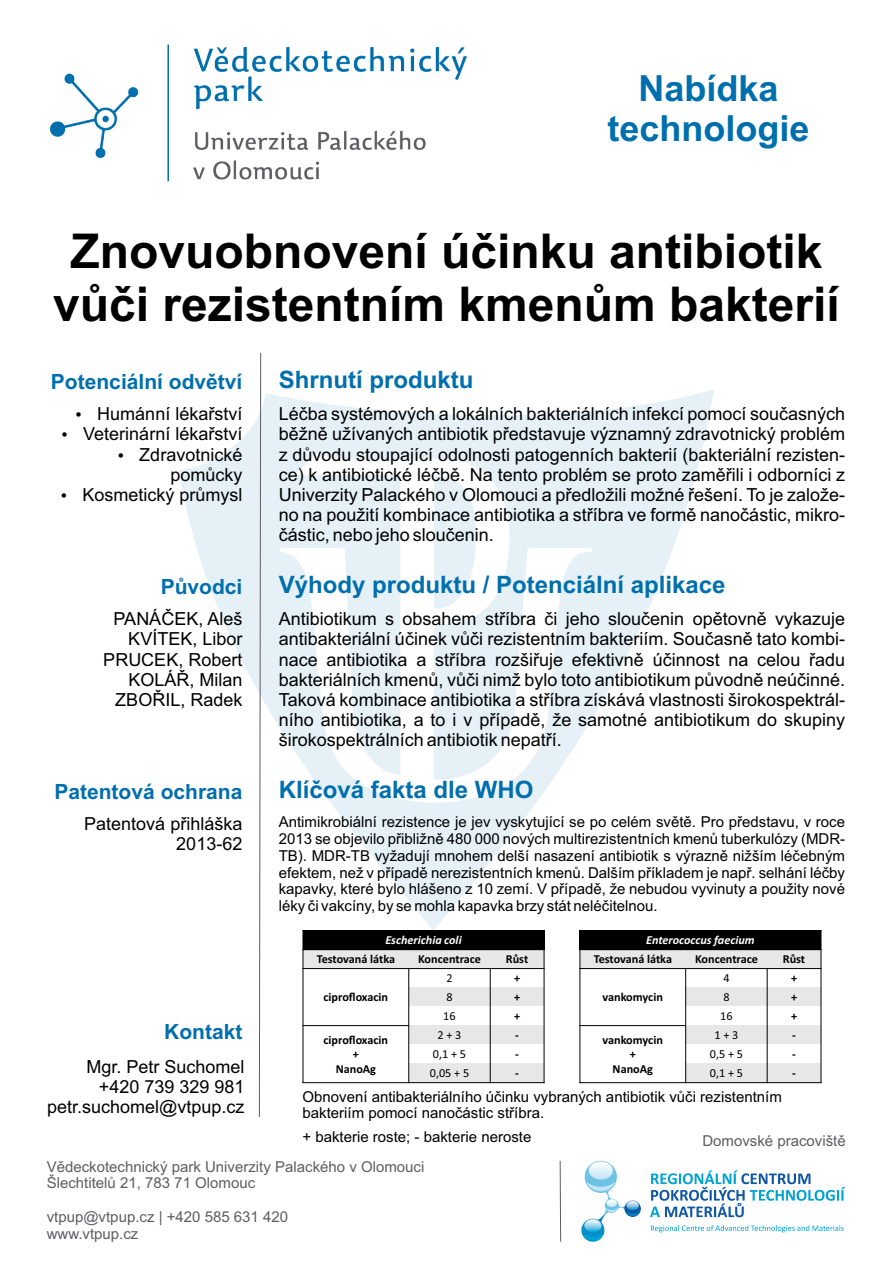
<style>
.page{position:relative;width:893px;height:1263px;background:#fff}
.page>*{position:absolute;margin:0;border:0;box-sizing:border-box;transform-origin:0 0}
.t1{font:700 48px/53.6px "Arial";color:#000;text-align:center}
.t2{font:700 36px/40.2px "Arial";color:#006fad;text-align:center}
.t3{font:700 24px "Arial";color:#006fad}
.t4{font:700 21px "Arial";color:#006fad}
.t5{font:18px/20.1px "Arial";color:#000;text-align:right}
.t6{font:15px/16.8px "Arial";color:#000}
.t7{font:15px/16.8px "Arial";color:#5d5e60}
.t8{font:700 12.15px/14.7px "Calibri";color:#000;text-align:center}
.t9{font:12.15px "Calibri";color:#000}
.t10{font:italic 700 12.15px "Calibri";color:#fff}
</style>
<div class="page">
<svg style="left:179px;top:389px;width:535px;height:541px"></svg>
<svg style="left:259px;top:353px;width:2px;height:764px;background:#a9acae"></svg>
<img style="left:50px;top:44px;width:417px;height:138px">
<svg style="left:585px;top:1161px;width:32px;height:32px"></svg>
<svg style="left:589px;top:1161px;width:24px;height:18px"></svg>
<svg style="left:581px;top:1219px;width:23px;height:23px"></svg>
<svg style="left:584px;top:1219px;width:17px;height:13px"></svg>
<svg style="left:583px;top:1233px;width:20px;height:7px"></svg>
<svg style="left:587px;top:1181px;width:53px;height:42px"></svg>
<svg style="left:650px;top:1170px;width:195px;height:47px"></svg>
<svg style="left:651px;top:1225px;width:193px;height:7px"></svg>
<svg style="left:559px;top:1160px;width:2px;height:82px"></svg>
<div style="left:303px;top:930px;width:241px;height:19px;background:#000"></div>
<div style="left:303px;top:949px;width:106px;height:19px;background:#e7e7e7"></div>
<div style="left:409px;top:949px;width:81px;height:19px;background:#e7e7e7"></div>
<div style="left:490px;top:949px;width:54px;height:19px;background:#e7e7e7"></div>
<div style="left:409px;top:987px;width:81px;height:19px;background:#e7e7e7"></div>
<div style="left:490px;top:987px;width:54px;height:19px;background:#e7e7e7"></div>
<div style="left:409px;top:1025px;width:81px;height:19px;background:#e7e7e7"></div>
<div style="left:490px;top:1025px;width:54px;height:19px;background:#e7e7e7"></div>
<div style="left:409px;top:1064px;width:81px;height:19px;background:#e7e7e7"></div>
<div style="left:490px;top:1064px;width:54px;height:19px;background:#e7e7e7"></div>
<hr style="left:408px;top:968px;width:1px;height:115px;background:#000">
<hr style="left:490px;top:968px;width:1px;height:115px;background:#000">
<hr style="left:302px;top:949px;width:242px;height:1px;background:#000">
<hr style="left:302px;top:968px;width:242px;height:1px;background:#000">
<hr style="left:302px;top:1025px;width:107px;height:1px;background:#000">
<hr style="left:302px;top:930px;width:1px;height:153px;background:#000">
<hr style="left:544px;top:930px;width:1px;height:153px;background:#000">
<hr style="left:302px;top:1082px;width:242px;height:1px;background:#000">
<div style="left:580px;top:930px;width:241px;height:19px;background:#000"></div>
<div style="left:580px;top:949px;width:106px;height:19px;background:#e7e7e7"></div>
<div style="left:686px;top:949px;width:81px;height:19px;background:#e7e7e7"></div>
<div style="left:767px;top:949px;width:54px;height:19px;background:#e7e7e7"></div>
<div style="left:686px;top:987px;width:81px;height:19px;background:#e7e7e7"></div>
<div style="left:767px;top:987px;width:54px;height:19px;background:#e7e7e7"></div>
<div style="left:686px;top:1025px;width:81px;height:19px;background:#e7e7e7"></div>
<div style="left:767px;top:1025px;width:54px;height:19px;background:#e7e7e7"></div>
<div style="left:686px;top:1064px;width:81px;height:19px;background:#e7e7e7"></div>
<div style="left:767px;top:1064px;width:54px;height:19px;background:#e7e7e7"></div>
<hr style="left:685px;top:968px;width:1px;height:115px;background:#000">
<hr style="left:767px;top:968px;width:1px;height:115px;background:#000">
<hr style="left:579px;top:949px;width:242px;height:1px;background:#000">
<hr style="left:579px;top:968px;width:242px;height:1px;background:#000">
<hr style="left:579px;top:1025px;width:107px;height:1px;background:#000">
<hr style="left:579px;top:930px;width:1px;height:153px;background:#000">
<hr style="left:820px;top:930px;width:1px;height:153px;background:#000">
<hr style="left:579px;top:1082px;width:242px;height:1px;background:#000">
<h2 class="t2" style="left:608px;top:72px;width:204px">Nabídka technologie</h2>
<h1 class="t1" style="left:53px;top:228px;width:788px">Znovuobnovení účinku antibiotik vůči rezistentním kmenům bakterií</h1>
<p class="t4" style="left:51px;top:374px;width:193px">Potenciální odvětví</p>
<h3 class="t3" style="left:279px;top:371px;width:196px">Shrnutí produktu</h3>
<p class="t5" style="left:279px;top:406px;width:568px;text-align:justify">Léčba systémových a lokálních bakteriálních infekcí pomocí současných běžně užívaných antibiotik představuje významný zdravotnický problém z důvodu stoupající odolnosti patogenních bakterií (bakteriální rezisten&shy;ce) k antibiotické léčbě. Na tento problém se proto zaměřili i odborníci z Univerzity Palackého v Olomouci a předložili možné řešení. To je založe&shy;no na použití kombinace antibiotika a stříbra ve formě nanočástic, mikro&shy;částic, nebo jeho sloučenin.</p>
<p class="t5" style="left:82px;top:406px;width:162px">Humánní lékařství<br>Veterinární lékařství<br>Zdravotnické pomůcky<br>Kosmetický průmysl</p>
<p class="t4" style="left:161px;top:579px;width:83px">Původci</p>
<h3 class="t3" style="left:279px;top:576px;width:448px">Výhody produktu / Potenciální aplikace</h3>
<p class="t5" style="left:279px;top:611px;width:568px;text-align:justify">Antibiotikum s obsahem stříbra či jeho sloučenin opětovně vykazuje antibakteriální účinek vůči rezistentním bakteriím. Současně tato kombi&shy;nace antibiotika a stříbra rozšiřuje efektivně účinnost na celou řadu bakteriálních kmenů, vůči nimž bylo toto antibiotikum původně neúčinné.<br>Taková kombinace antibiotika a stříbra získává vlastnosti širokospektrál&shy;ního antibiotika, a to i v případě, že samotné antibiotikum do skupiny širokospektrálních antibiotik nepatří.</p>
<p class="t5" style="left:103px;top:611px;width:141px">PANÁČEK, Aleš<br>KVÍTEK, Libor<br>PRUCEK, Robert<br>KOLÁŘ, Milan<br>ZBOŘIL, Radek</p>
<p class="t4" style="left:54px;top:783px;width:189px">Patentová ochrana</p>
<p class="t5" style="left:84px;top:815px;width:160px">Patentová přihláška<br>2013-62</p>
<p class="t4" style="left:164px;top:1024px;width:80px">Kontakt</p>
<p class="t5" style="left:47px;top:1058px;width:199px">Mgr. Petr Suchomel +420 739 329 981 petr.suchomel@vtpup.cz</p>
<h3 class="t3" style="left:279px;top:781px;width:256px">Klíčová fakta dle WHO</h3>
<p class="t6" style="left:279px;top:815px;width:568px;text-align:justify">Antimikrobiální rezistence je jev vyskytující se po celém světě. Pro představu, v roce 2013 se objevilo přibližně 480 000 nových multirezistentních kmenů tuberkulózy (MDR-TB). MDR-TB vyžadují mnohem delší nasazení antibiotik s výrazně nižším léčebným efektem, než v případě nerezistentních kmenů. Dalším příkladem je např. selhání léčby kapavky, které bylo hlášeno z 10 zemí. V případě, že nebudou vyvinuty a použity nové léky či vakcíny, by se mohla kapavka brzy stát neléčitelnou.</p>
<p class="t10" style="left:385px;top:935px;width:78px">Escherichia coli</p>
<p class="t8" style="left:317px;top:953px;width:80px">Testovaná látka</p>
<p class="t8" style="left:418px;top:953px;width:64px">Koncentrace</p>
<p class="t8" style="left:506px;top:953px;width:24px">Růst</p>
<p class="t8" style="left:323px;top:991px;width:66px">ciprofloxacin</p>
<p class="t9" style="left:446px;top:973px;width:8px">2</p>
<p class="t8" style="left:514px;top:972px;width:8px">+</p>
<p class="t9" style="left:446px;top:992px;width:8px">8</p>
<p class="t8" style="left:514px;top:991px;width:8px">+</p>
<p class="t9" style="left:443px;top:1011px;width:14px">16</p>
<p class="t8" style="left:514px;top:1010px;width:8px">+</p>
<p class="t8" style="left:323px;top:1033px;width:66px">ciprofloxacin +<br>NanoAg</p>
<p class="t9" style="left:437px;top:1030px;width:25px">2 + 3</p>
<p class="t8" style="left:515px;top:1029px;width:5px">-</p>
<p class="t9" style="left:433px;top:1049px;width:35px">0,1 + 5</p>
<p class="t8" style="left:515px;top:1048px;width:5px">-</p>
<p class="t9" style="left:430px;top:1068px;width:41px">0,05 + 5</p>
<p class="t8" style="left:515px;top:1067px;width:5px">-</p>
<p class="t10" style="left:646px;top:935px;width:110px">Enterococcus faecium</p>
<p class="t8" style="left:594px;top:953px;width:80px">Testovaná látka</p>
<p class="t8" style="left:695px;top:953px;width:64px">Koncentrace</p>
<p class="t8" style="left:783px;top:953px;width:24px">Růst</p>
<p class="t8" style="left:603px;top:991px;width:62px">vankomycin</p>
<p class="t9" style="left:723px;top:973px;width:8px">4</p>
<p class="t8" style="left:791px;top:972px;width:8px">+</p>
<p class="t9" style="left:723px;top:992px;width:8px">8</p>
<p class="t8" style="left:791px;top:991px;width:8px">+</p>
<p class="t9" style="left:720px;top:1011px;width:14px">16</p>
<p class="t8" style="left:791px;top:1010px;width:8px">+</p>
<p class="t8" style="left:603px;top:1033px;width:62px">vankomycin +<br>NanoAg</p>
<p class="t9" style="left:714px;top:1030px;width:25px">1 + 3</p>
<p class="t8" style="left:792px;top:1029px;width:5px">-</p>
<p class="t9" style="left:710px;top:1049px;width:35px">0,5 + 5</p>
<p class="t8" style="left:792px;top:1048px;width:5px">-</p>
<p class="t9" style="left:710px;top:1068px;width:35px">0,1 + 5</p>
<p class="t8" style="left:792px;top:1067px;width:5px">-</p>
<p class="t6" style="left:302px;top:1089px;width:481px">Obnovení antibakteriálního účinku vybraných antibiotik vůči rezistentním bakteriím pomocí nanočástic stříbra.</p>
<p class="t6" style="left:302px;top:1129px;width:230px">+ bakterie roste; - bakterie neroste</p>
<p class="t7" style="left:702px;top:1134px;width:145px">Domovské pracoviště</p>
<p class="t7" style="left:47px;top:1159px;width:379px">Vědeckotechnický park Univerzity Palackého v Olomouci<br>Šlechtitelů 21, 783 71 Olomouc</p>
<p class="t7" style="left:47px;top:1210px;width:243px">vtpup@vtpup.cz | +420 585 631 420 www.vtpup.cz</p>
</div>
